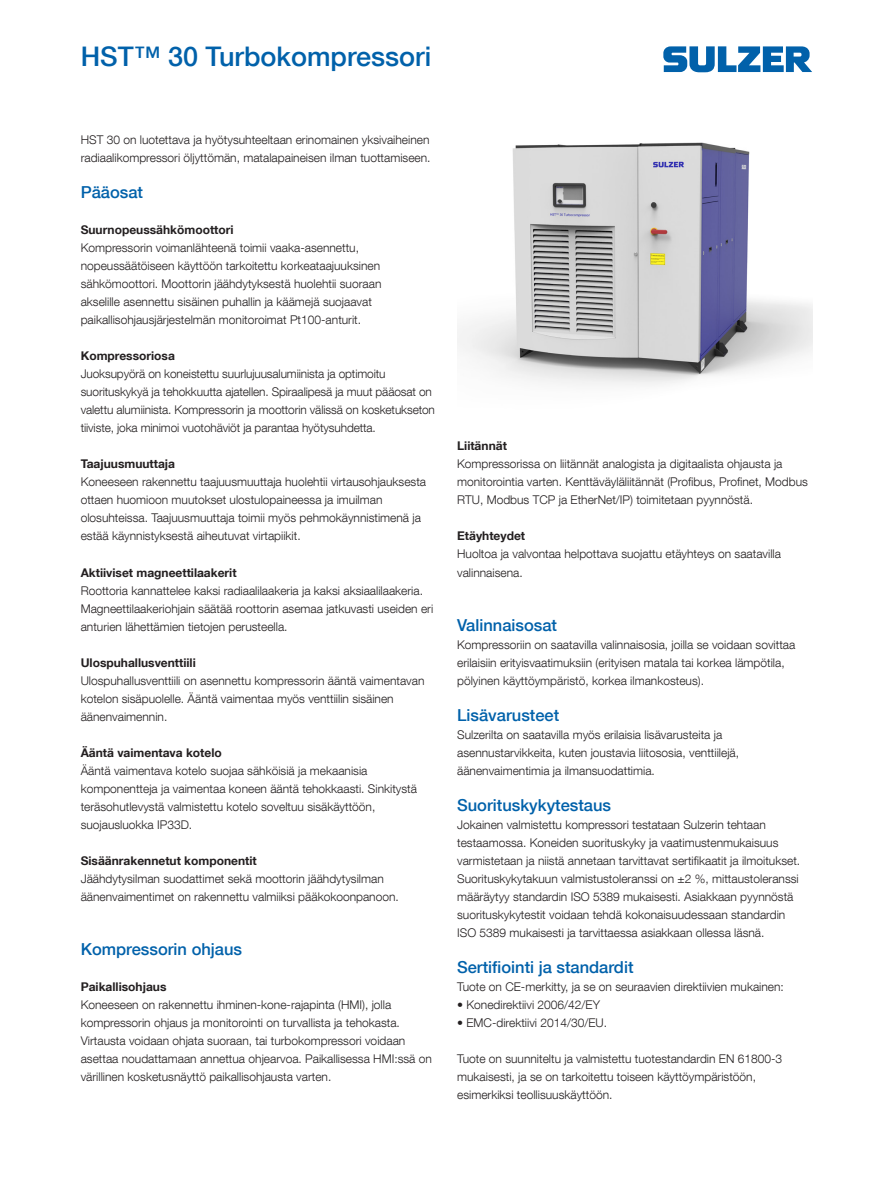
<style>
.page{position:relative;width:893px;height:1191px;background:#fff}
.page>*{position:absolute;margin:0;border:0;box-sizing:border-box;transform-origin:0 0}
.t1{font:500 27px "Helvetica Neue LT Com";color:#0161aa}
.Subtitle{font:500 16.5px "Helvetica Neue LT Com";color:#0161aa}
.Body_text{font:300 12px/18px "Helvetica Neue LT Com";color:#231f20}
.Sub-subheading{font:700 12px "Helvetica Neue LT Com";color:#231f20}
</style>
<div class="page">
<svg style="left:663px;top:46px;width:149px;height:26px"></svg>
<img style="left:457px;top:142px;width:355px;height:243px">
<p class="t1" style="left:81px;top:40px;width:352px">HST™ 30 Turbokompressori</p>
<p class="Body_text" style="left:81px;top:131px;width:351px">HST 30 on luotettava ja hyötysuhteeltaan erinomainen yksivaiheinen radiaalikompressori öljyttömän, matalapaineisen ilman tuottamiseen.</p>
<p class="Subtitle" style="left:81px;top:182px;width:64px">Pääosat</p>
<p class="Sub-subheading" style="left:81px;top:222px;width:154px">Suurnopeussähkömoottori</p>
<p class="Body_text" style="left:81px;top:239px;width:302px">Kompressorin voimanlähteenä toimii vaaka-asennettu, nopeussäätöiseen käyttöön tarkoitettu korkeataajuuksinen sähkömoottori. Moottorin jäähdytyksestä huolehtii suoraan akselille asennettu sisäinen puhallin ja käämejä suojaavat paikallisohjausjärjestelmän monitoroimat Pt100-anturit.</p>
<p class="Sub-subheading" style="left:81px;top:348px;width:96px">Kompressoriosa</p>
<p class="Body_text" style="left:81px;top:365px;width:356px">Juoksupyörä on koneistettu suurlujuusalumiinista ja optimoitu suorituskykyä ja tehokkuutta ajatellen. Spiraalipesä ja muut pääosat on valettu alumiinista. Kompressorin ja moottorin välissä on kosketukseton tiiviste, joka minimoi vuotohäviöt ja parantaa hyötysuhdetta.</p>
<p class="Sub-subheading" style="left:81px;top:456px;width:96px">Taajuusmuuttaja</p>
<p class="Body_text" style="left:81px;top:473px;width:347px">Koneeseen rakennettu taajuusmuuttaja huolehtii virtausohjauksesta ottaen huomioon muutokset ulostulopaineessa ja imuilman olosuhteissa. Taajuusmuuttaja toimii myös pehmokäynnistimenä ja estää käynnistyksestä aiheutuvat virtapiikit.</p>
<p class="Sub-subheading" style="left:81px;top:564px;width:157px">Aktiiviset magneettilaakerit</p>
<p class="Body_text" style="left:81px;top:581px;width:354px">Roottoria kannattelee kaksi radiaalilaakeria ja kaksi aksiaalilaakeria.<br>Magneettilaakeriohjain säätää roottorin asemaa jatkuvasti useiden eri anturien lähettämien tietojen perusteella.</p>
<p class="Sub-subheading" style="left:81px;top:654px;width:117px">Ulospuhallusventtiili</p>
<p class="Body_text" style="left:81px;top:671px;width:345px">Ulospuhallusventtiili on asennettu kompressorin ääntä vaimentavan kotelon sisäpuolelle. Ääntä vaimentaa myös venttiilin sisäinen äänenvaimennin.</p>
<p class="Sub-subheading" style="left:81px;top:744px;width:143px">Ääntä vaimentava kotelo</p>
<p class="Body_text" style="left:81px;top:761px;width:338px">Ääntä vaimentava kotelo suojaa sähköisiä ja mekaanisia komponentteja ja vaimentaa koneen ääntä tehokkaasti. Sinkitystä teräsohutlevystä valmistettu kotelo soveltuu sisäkäyttöön, suojausluokka IP33D.</p>
<p class="Sub-subheading" style="left:81px;top:852px;width:177px">Sisäänrakennetut komponentit</p>
<p class="Body_text" style="left:81px;top:869px;width:320px">Jäähdytysilman suodattimet sekä moottorin jäähdytysilman äänenvaimentimet on rakennettu valmiiksi pääkokoonpanoon.</p>
<p class="Subtitle" style="left:81px;top:938px;width:163px">Kompressorin ohjaus</p>
<p class="Sub-subheading" style="left:81px;top:978px;width:87px">Paikallisohjaus</p>
<p class="Body_text" style="left:81px;top:995px;width:353px">Koneeseen on rakennettu ihminen-kone-rajapinta (HMI), jolla kompressorin ohjaus ja monitorointi on turvallista ja tehokasta.<br>Virtausta voidaan ohjata suoraan, tai turbokompressori voidaan asettaa noudattamaan annettua ohjearvoa. Paikallisessa HMI:ssä on värillinen kosketusnäyttö paikallisohjausta varten.</p>
<p class="Sub-subheading" style="left:457px;top:438px;width:51px">Liitännät</p>
<p class="Body_text" style="left:457px;top:455px;width:352px">Kompressorissa on liitännät analogista ja digitaalista ohjausta ja monitorointia varten. Kenttäväyläliitännät (Profibus, Profinet, Modbus<br>RTU, Modbus TCP ja EtherNet/IP) toimitetaan pyynnöstä.</p>
<p class="Sub-subheading" style="left:457px;top:528px;width:70px">Etäyhteydet</p>
<p class="Body_text" style="left:457px;top:545px;width:325px">Huoltoa ja valvontaa helpottava suojattu etäyhteys on saatavilla valinnaisena.</p>
<p class="Subtitle" style="left:457px;top:614px;width:101px">Valinnaisosat</p>
<p class="Body_text" style="left:457px;top:635px;width:340px">Kompressoriin on saatavilla valinnaisosia, joilla se voidaan sovittaa erilaisiin erityisvaatimuksiin (erityisen matala tai korkea lämpötila, pölyinen käyttöympäristö, korkea ilmankosteus).</p>
<p class="Subtitle" style="left:457px;top:704px;width:104px">Lisävarusteet</p>
<p class="Body_text" style="left:457px;top:725px;width:284px">Sulzerilta on saatavilla myös erilaisia lisävarusteita ja asennustarvikkeita, kuten joustavia liitososia, venttiilejä, äänenvaimentimia ja ilmansuodattimia.</p>
<p class="Subtitle" style="left:457px;top:794px;width:156px">Suorituskykytestaus</p>
<p class="Body_text" style="left:457px;top:815px;width:345px">Jokainen valmistettu kompressori testataan Sulzerin tehtaan testaamossa. Koneiden suorituskyky ja vaatimustenmukaisuus varmistetaan ja niistä annetaan tarvittavat sertifikaatit ja ilmoitukset.<br>Suorituskykytakuun valmistustoleranssi on ±2 %, mittaustoleranssi määräytyy standardin ISO 5389 mukaisesti. Asiakkaan pyynnöstä suorituskykytestit voidaan tehdä kokonaisuudessaan standardin ISO 5389 mukaisesti ja tarvittaessa asiakkaan ollessa läsnä.</p>
<p class="Subtitle" style="left:457px;top:956px;width:178px">Sertifiointi ja standardit</p>
<p class="Body_text" style="left:457px;top:977px;width:328px">Tuote on CE-merkitty, ja se on seuraavien direktiivien mukainen:</p>
<p class="Body_text" style="left:457px;top:995px;width:144px">• Konedirektiivi 2006/42/EY</p>
<p class="Body_text" style="left:457px;top:1013px;width:152px">• EMC-direktiivi 2014/30/EU.</p>
<p class="Body_text" style="left:457px;top:1049px;width:327px">Tuote on suunniteltu ja valmistettu tuotestandardin EN 61800-3 mukaisesti, ja se on tarkoitettu toiseen käyttöympäristöön, esimerkiksi teollisuuskäyttöön.</p>
</div>
